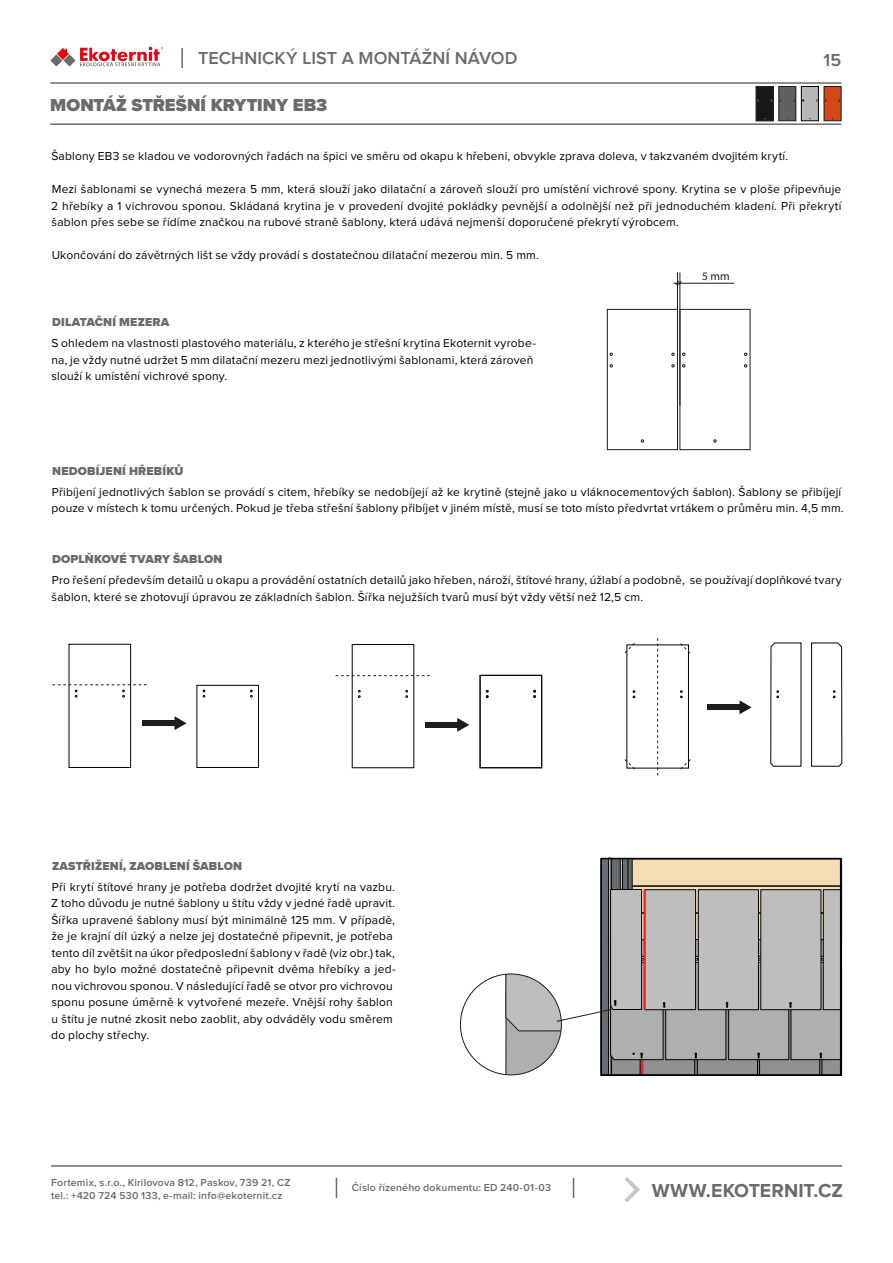
<style>
.page{position:relative;width:893px;height:1263px;background:#fff}
.page>*{position:absolute;margin:0;border:0;box-sizing:border-box;transform-origin:0 0}
.t1{font:700 19.5px "Proxima Nova";letter-spacing:.005em;color:#6e6a6a}
.t2{font:600 18px "Proxima Nova";letter-spacing:.005em;color:#6e6a6a}
.t3{font:900 18px "Proxima Nova";color:#6e6a6a}
.t4{font:12px/16.5px "Proxima Nova";letter-spacing:.015em;color:#000}
.t5{font:900 12px "Proxima Nova";letter-spacing:.015em;color:#6e6a6a}
.t6{font:11.55px "Myriad Pro";color:#1d1d1b}
.t7{font:600 10.5px/12.8px "Proxima Nova";letter-spacing:.02em;color:#6e6a6a}
</style>
<div class="page">
<svg style="left:336px;top:1178px;width:1px;height:20px"></svg>
<svg style="left:573px;top:1178px;width:1px;height:20px"></svg>
<svg style="left:624px;top:1177px;width:16px;height:25px"></svg>
<hr style="left:51px;top:1165px;width:791px;height:2px;background:#6e6a6a">
<hr style="left:50px;top:123px;width:791px;height:2px;background:#6e6a6a">
<hr style="left:50px;top:82px;width:791px;height:2px;background:#6e6a6a">
<img style="left:86px;top:62px;width:74px;height:4px">
<img style="left:80px;top:47px;width:80px;height:14px">
<svg style="left:50px;top:48px;width:26px;height:18px"></svg>
<hr style="left:181px;top:48px;width:2px;height:20px;background:#6c6a68">
<div style="left:607px;top:309px;width:71px;height:141px;border:1px solid #1d1d1b"></div>
<hr style="left:677px;top:273px;width:1px;height:133px;background:#1d1d1b">
<hr style="left:680px;top:272px;width:1px;height:134px;background:#1d1d1b">
<hr style="left:673px;top:283px;width:61px;height:1px;background:#1d1d1b">
<svg style="left:675px;top:280px;width:7px;height:6px"></svg>
<svg style="left:671px;top:364px;width:4px;height:3px"></svg>
<div style="left:680px;top:309px;width:70px;height:141px;border:1px solid #1d1d1b"></div>
<svg style="left:671px;top:353px;width:4px;height:3px"></svg>
<div style="left:69px;top:644px;width:62px;height:124px;border:1px solid #010101"></div>
<svg style="left:52px;top:670px;width:95px;height:27px"></svg>
<div style="left:197px;top:685px;width:62px;height:83px;border:1px solid #010101"></div>
<svg style="left:250px;top:690px;width:3px;height:7px"></svg>
<svg style="left:174px;top:716px;width:13px;height:14px"></svg>
<div style="left:143px;top:720px;width:34px;height:6px;background:#1d1d1b"></div>
<div style="left:626px;top:644px;width:63px;height:124px;border:1px solid #010101"></div>
<svg style="left:680px;top:690px;width:3px;height:8px"></svg>
<svg style="left:633px;top:690px;width:2px;height:8px"></svg>
<svg style="left:657px;top:638px;width:1px;height:137px"></svg>
<svg style="left:770px;top:642px;width:32px;height:125px"></svg>
<svg style="left:811px;top:642px;width:31px;height:125px"></svg>
<svg style="left:739px;top:700px;width:13px;height:14px"></svg>
<div style="left:708px;top:704px;width:34px;height:6px;background:#1d1d1b"></div>
<svg style="left:680px;top:643px;width:11px;height:11px"></svg>
<svg style="left:624px;top:643px;width:12px;height:11px"></svg>
<svg style="left:680px;top:758px;width:11px;height:12px"></svg>
<svg style="left:624px;top:758px;width:12px;height:12px"></svg>
<svg style="left:405px;top:690px;width:3px;height:8px"></svg>
<svg style="left:358px;top:690px;width:3px;height:8px"></svg>
<svg style="left:336px;top:670px;width:94px;height:9px"></svg>
<div style="left:480px;top:675px;width:62px;height:93px;border:1px solid #010101"></div>
<svg style="left:533px;top:690px;width:3px;height:8px"></svg>
<svg style="left:486px;top:690px;width:2px;height:8px"></svg>
<svg style="left:457px;top:718px;width:12px;height:14px"></svg>
<div style="left:425px;top:722px;width:35px;height:6px;background:#1d1d1b"></div>
<svg style="left:505px;top:858px;width:336px;height:218px"></svg>
<svg style="left:756px;top:86px;width:85px;height:35px;background:#866e65"></svg>
<h2 class="t2" style="left:198px;top:50px;width:321px">TECHNICKÝ LIST A MONTÁŽNÍ NÁVOD</h2>
<h2 class="t2" style="left:823px;top:51px;width:19px">15</h2>
<h2 class="t3" style="left:50px;top:92px;width:278px">MONTÁŽ STŘEŠNÍ KRYTINY EB3</h2>
<p class="t4" style="left:51px;top:149px;width:738px">Šablony EB3 se kladou ve vodorovných řadách na špici ve směru od okapu k hřebeni, obvykle zprava doleva, v takzvaném dvojitém krytí.</p>
<p class="t4" style="left:51px;top:182px;width:792px;text-align:justify">Mezi šablonami se vynechá mezera 5 mm, která slouží jako dilatační a zároveň slouží pro umístění vichrové spony. Krytina se v ploše připevňuje 2 hřebíky a 1 vichrovou sponou. Skládaná krytina je v provedení dvojité pokládky pevnější a odolnější než při jednoduchém kladení. Při překrytí šablon přes sebe se řídíme značkou na rubové straně šablony, která udává nejmenší doporučené překrytí výrobcem.</p>
<p class="t4" style="left:52px;top:248px;width:489px">Ukončování do závětrných lišt se vždy provádí s dostatečnou dilatační mezerou min. 5 mm.</p>
<p class="t5" style="left:52px;top:313px;width:119px">DILATAČNÍ MEZERA</p>
<p class="t4" style="left:51px;top:336px;width:486px">S ohledem na vlastnosti plastového materiálu, z kterého je střešní krytina Ekoternit vyrobe&shy;na, je vždy nutné udržet 5 mm dilatační mezeru mezi jednotlivými šablonami, která zároveň slouží k umístění vichrové spony.</p>
<p class="t6" style="left:702px;top:269px;width:29px">5 mm</p>
<p class="t5" style="left:52px;top:462px;width:133px">NEDOBÍJENÍ HŘEBÍKŮ</p>
<p class="t4" style="left:52px;top:484px;width:794px">Přibíjení jednotlivých šablon se provádí s citem, hřebíky se nedobíjejí až ke krytině (stejně jako u vláknocementových šablon). Šablony se přibíjejí pouze v místech k tomu určených. Pokud je třeba střešní šablony přibíjet v jiném místě, musí se toto místo předvrtat vrtákem o průměru min. 4,5 mm.</p>
<p class="t5" style="left:52px;top:550px;width:172px">DOPLŇKOVÉ TVARY ŠABLON</p>
<p class="t4" style="left:52px;top:572px;width:792px">Pro řešení především detailů u okapu a provádění ostatních detailů jako hřeben, nároží, štítové hrany, úžlabí a podobně, se používají doplňkové tvary šablon, které se zhotovují úpravou ze základních šablon. Šířka nejužších tvarů musí být vždy větší než 12,5 cm.</p>
<p class="t5" style="left:52px;top:856px;width:192px">ZASTŘIŽENÍ, ZAOBLENÍ ŠABLON</p>
<p class="t4" style="left:51px;top:879px;width:346px">Při krytí štítové hrany je potřeba dodržet dvojité krytí na vazbu.<br>Z toho důvodu je nutné šablony u štítu vždy v jedné řadě upravit.<br>Šířka upravené šablony musí být minimálně 125 mm. V případě, že je krajní díl úzký a nelze jej dostatečně připevnit, je potřeba tento díl zvětšit na úkor předposlední šablony v řadě (viz obr.) tak, aby ho bylo možné dostatečně připevnit dvěma hřebíky a jed&shy;nou vichrovou sponou. V následující řadě se otvor pro vichrovou sponu posune úměrně k vytvořené mezeře. Vnější rohy šablon u štítu je nutné zkosit nebo zaoblit, aby odváděly vodu směrem do plochy střechy.</p>
<p class="t7" style="left:51px;top:1177px;width:241px">Fortemix, s.r.o., Kirilovova 812, Paskov, 739 21, CZ tel.: +420 724 530 133, e-mail: info@ekoternit.cz</p>
<p class="t7" style="left:352px;top:1181px;width:201px">Číslo řízeného dokumentu: ED 240-01-03</p>
<h1 class="t1" style="left:652px;top:1181px;width:193px">WWW.EKOTERNIT.CZ</h1>
</div>
